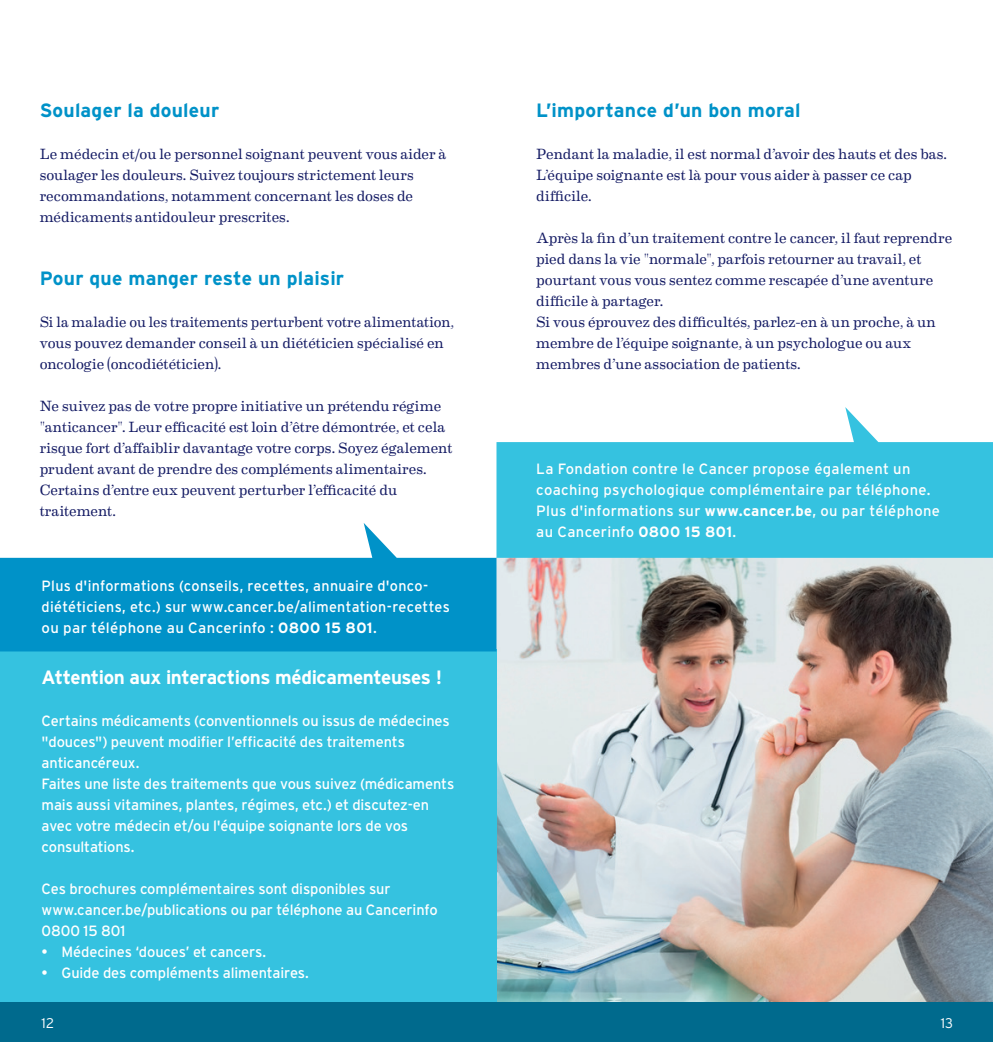
<style>
.page{position:relative;width:993px;height:1042px;background:#fff}
.page>*{position:absolute;margin:0;border:0;box-sizing:border-box;transform-origin:0 0}
.t1{font:700 19.25px "Interstate";letter-spacing:.015em;color:#0092c8}
.t2{font:700 19.25px "Interstate";letter-spacing:-.02em;color:#fff}
.A_Body{font:14.88px/21px "Eames Century Modern";letter-spacing:-.005em;color:#141b64}
.A_Body_kader{font:14.88px/21px "Interstate";letter-spacing:-.005em;color:#fff}
.A_Body_kader-2{font:14.88px/21px "Interstate";letter-spacing:.025em;color:#fff}
.A_Body_kader-3{font:14.88px/21px "Interstate";letter-spacing:.02em;color:#fff;scale:.96 1}
.t3{font:300 14px "Interstate";color:#fff}
.s1{font-weight:700}
</style>
<div class="page">
<img style="left:496px;top:558px;width:496px;height:444px">
<div style="left:0;top:649px;width:496px;height:357px;background:#35c2e0"></div>
<svg style="left:0;top:523px;width:496px;height:128px;fill:#0092c8"></svg>
<svg style="left:496px;top:407px;width:496px;height:151px;fill:#35c2e0"></svg>
<div style="left:0;top:1002px;width:992px;height:40px;background:#006a8d"></div>
<p class="t1" style="left:40px;top:98px;width:181px">Soulager la douleur</p>
<p class="A_Body" style="left:40px;top:142px;width:408px">Le médecin et/ou le personnel soignant peuvent vous aider à soulager les douleurs. Suivez toujours strictement leurs recommandations, notamment concernant les doses de médicaments antidouleur prescrites.</p>
<p class="t1" style="left:40px;top:266px;width:306px">Pour que manger reste un plaisir</p>
<p class="A_Body" style="left:40px;top:310px;width:415px">Si la maladie ou les traitements perturbent votre alimentation, vous pouvez demander conseil à un diététicien spécialisé en oncologie (oncodiététicien).</p>
<p class="A_Body" style="left:40px;top:394px;width:414px">Ne suivez pas de votre propre initiative un prétendu régime "anticancer". Leur efficacité est loin d’être démontrée, et cela risque fort d’affaiblir davantage votre corps. Soyez également prudent avant de prendre des compléments alimentaires.<br>Certains d’entre eux peuvent perturber l’efficacité du traitement.</p>
<p class="A_Body_kader-3" style="left:42px;top:575px;width:426px">Plus d'informations (conseils, recettes, annuaire d'onco&shy;diététiciens, etc.) sur www.cancer.be/alimentation-recettes ou par téléphone au Cancerinfo : <span class="s1">0800 15 801</span>.</p>
<p class="t2" style="left:42px;top:665px;width:402px">Attention aux interactions médicamenteuses !</p>
<p class="A_Body_kader" style="left:42px;top:710px;width:409px">Certains médicaments (conventionnels ou issus de médecines "douces") peuvent modifier l’efficacité des traitements anticancéreux.</p>
<p class="A_Body_kader" style="left:42px;top:773px;width:414px">Faites une liste des traitements que vous suivez (médicaments mais aussi vitamines, plantes, régimes, etc.) et discutez-en avec votre médecin et/ou l'équipe soignante lors de vos consultations.</p>
<p class="A_Body_kader" style="left:42px;top:878px;width:397px">Ces brochures complémentaires sont disponibles sur www.cancer.be/publications ou par téléphone au Cancerinfo<br>0800 15 801</p>
<p class="A_Body_kader" style="left:42px;top:941px;width:226px">• Médecines ‘douces’ et cancers.</p>
<p class="A_Body_kader" style="left:42px;top:962px;width:269px">• Guide des compléments alimentaires.</p>
<p class="t1" style="left:536px;top:98px;width:266px">L’importance d’un bon moral</p>
<p class="A_Body" style="left:536px;top:142px;width:412px">Pendant la maladie, il est normal d’avoir des hauts et des bas.<br>L’équipe soignante est là pour vous aider à passer ce cap difficile.</p>
<p class="A_Body" style="left:536px;top:226px;width:417px">Après la fin d’un traitement contre le cancer, il faut reprendre pied dans la vie "normale", parfois retourner au travail, et pourtant vous vous sentez comme rescapée d’une aventure difficile à partager.</p>
<p class="A_Body" style="left:536px;top:310px;width:401px">Si vous éprouvez des difficultés, parlez-en à un proche, à un membre de l’équipe soignante, à un psychologue ou aux membres d’une association de patients.</p>
<p class="A_Body_kader-2" style="left:536px;top:458px;width:396px">La Fondation contre le Cancer propose également un coaching psychologique complémentaire par téléphone.</p>
<p class="A_Body_kader-2" style="left:536px;top:500px;width:405px">Plus d'informations sur <span class="s1">www.cancer.be</span>, ou par téléphone au Cancerinfo <span class="s1">0800 15 801</span>.</p>
<p class="t3" style="left:42px;top:1014px;width:14px">12</p>
<p class="t3" style="left:940px;top:1014px;width:14px">13</p>
</div>
